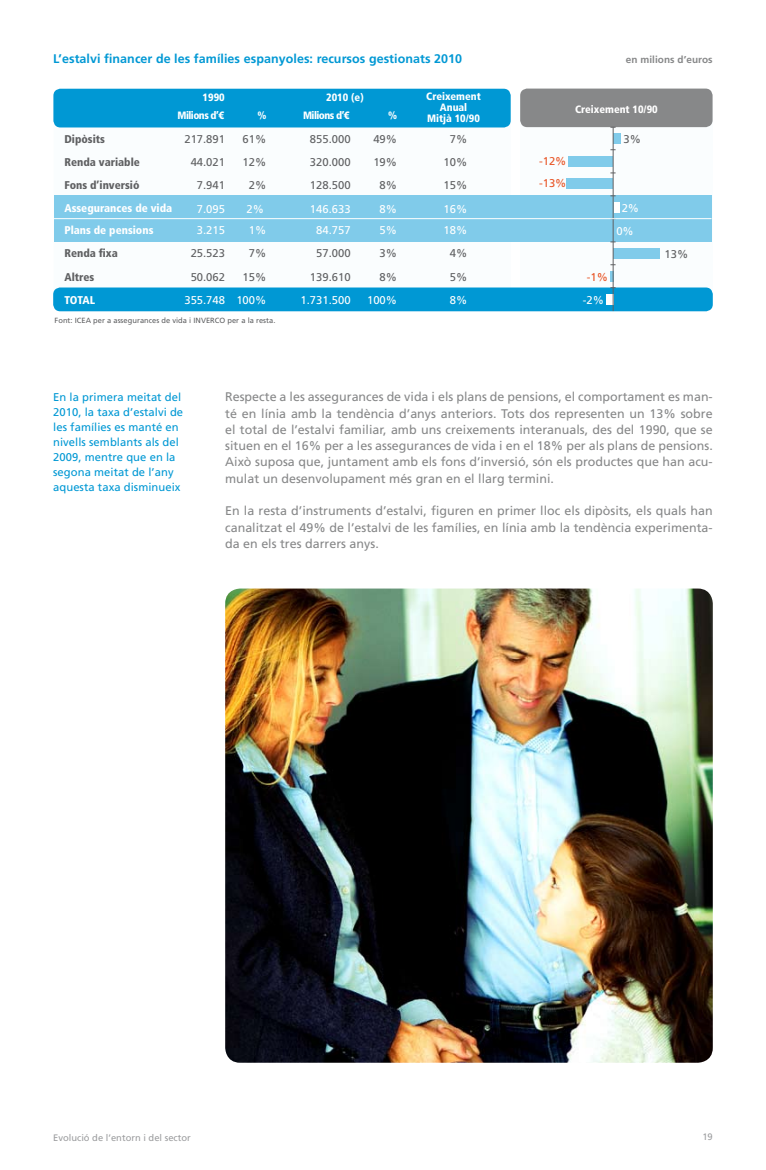
<style>
.page{position:relative;width:766px;height:1170px;background:#fff}
.page>*{position:absolute;margin:0;border:0;box-sizing:border-box;transform-origin:0 0}
.t1{font:12.5px/16.2px "Frutiger LT Std";color:#878889;text-align:justify}
.t2{font:700 12.5px "Frutiger LT Std";letter-spacing:.005em;color:#0098d4}
.t3{font:11.25px/15px "Frutiger LT Std";letter-spacing:.005em;color:#0098d4}
.t4{font:11.25px/23.9px "Frutiger LT Std";color:#5f6062}
.t5{font:11.25px/21.4px "Frutiger LT Std";color:#fff}
.t6{font:900 condensed 11.25px/23.9px "Frutiger LT Std";color:#5f6062}
.t7{font:900 condensed 11.25px/22.5px "Frutiger LT Std";color:#fff}
.t8{font:11.25px "Frutiger LT Std";color:#e85425}
.t9{font:900 condensed 10.62px/11.2px "Frutiger LT Std";color:#fff;text-align:center}
.t10{font:900 condensed 10.62px "Frutiger LT Std";letter-spacing:-.05em;color:#fff}
.t11{font:700 10px "Frutiger LT Std";letter-spacing:.005em;color:#878889}
.t12{font:9.38px "Frutiger LT Std";color:#9c9d9f}
.t13{font:7.5px "Frutiger LT Std";letter-spacing:.005em;color:#5f6062}
</style>
<div class="page">
<img style="left:225px;top:588px;width:487px;height:474px;border-radius:15px">
<div style="left:520px;top:89px;width:192px;height:216px;background:#fafdfe;border-radius:15px"></div>
<div style="left:613px;top:248px;width:46px;height:10px;background:#80cbea"></div>
<div style="left:54px;top:89px;width:456px;height:222px;background:#fafdfe;border-radius:15px"></div>
<div style="left:53px;top:287px;width:659px;height:24px;background:#0098d4;border-radius:7px"></div>
<div style="left:54px;top:196px;width:657px;height:23px;background:#80cbea"></div>
<div style="left:53px;top:89px;width:457px;height:38px;background:#0098d4;border-radius:7px"></div>
<div style="left:566px;top:179px;width:47px;height:10px;background:#80cbea"></div>
<div style="left:54px;top:219px;width:657px;height:23px;background:#80cbea"></div>
<div style="left:520px;top:89px;width:192px;height:38px;background:#878889;border-radius:7px"></div>
<svg style="left:610px;top:271px;width:2px;height:10px"></svg>
<div style="left:613px;top:202px;width:6px;height:10px;background:#fff"></div>
<div style="left:613px;top:133px;width:8px;height:10px;background:#80cbea"></div>
<div style="left:568px;top:156px;width:44px;height:10px;background:#80cbea"></div>
<div style="left:606px;top:294px;width:7px;height:10px;background:#fff"></div>
<hr style="left:612px;top:127px;width:1px;height:184px;background:#5f6062">
<hr style="left:53px;top:218px;width:658px;height:1px;background:#fff">
<p class="t2" style="left:53px;top:51px;width:410px">L’estalvi financer de les famílies espanyoles: recursos gestionats 2010</p>
<p class="t11" style="left:625px;top:53px;width:88px">en milions d’euros</p>
<p class="t9" style="left:426px;top:90px;width:56px">Creixement<br>Anual</p>
<p class="t9" style="left:326px;top:92px;width:39px">2010 (e)</p>
<p class="t9" style="left:202px;top:92px;width:24px">1990</p>
<p class="t10" style="left:177px;top:109px;width:48px">Milions d’€</p>
<p class="t9" style="left:257px;top:110px;width:11px">%</p>
<p class="t9" style="left:427px;top:113px;width:54px">Mitjà 10/90</p>
<p class="t10" style="left:303px;top:109px;width:48px">Milions d’€</p>
<p class="t9" style="left:388px;top:110px;width:11px">%</p>
<p class="t6" style="left:64px;top:127px;width:42px">Dipòsits</p>
<p class="t6" style="left:64px;top:173px;width:77px">Fons d’inversió</p>
<p class="t6" style="left:64px;top:150px;width:77px">Renda variable</p>
<p class="t7" style="left:64px;top:196px;width:109px">Assegurances de vida<br>Plans de pensions</p>
<p class="t6" style="left:64px;top:241px;width:55px">Renda fixa<br>Altres</p>
<p class="t4" style="left:184px;top:127px;width:42px">217.891</p>
<p class="t4" style="left:197px;top:173px;width:30px">7.941</p>
<p class="t4" style="left:191px;top:150px;width:36px">44.021</p>
<p class="t5" style="left:197px;top:198px;width:30px">7.095<br>3.215</p>
<p class="t4" style="left:191px;top:242px;width:36px">25.523<br>50.062</p>
<p class="t4" style="left:242px;top:127px;width:25px">61%</p>
<p class="t4" style="left:249px;top:173px;width:19px">2%</p>
<p class="t4" style="left:242px;top:150px;width:25px">12%</p>
<p class="t5" style="left:246px;top:198px;width:21px">2%<br>1%</p>
<p class="t4" style="left:242px;top:242px;width:25px;text-align:center">7%<br>15%</p>
<p class="t4" style="left:310px;top:127px;width:42px">855.000</p>
<p class="t4" style="left:310px;top:173px;width:42px">128.500</p>
<p class="t4" style="left:310px;top:150px;width:42px">320.000</p>
<p class="t5" style="left:310px;top:198px;width:42px;text-align:center">146.633<br>84.757</p>
<p class="t4" style="left:310px;top:242px;width:42px;text-align:center">57.000<br>139.610</p>
<p class="t4" style="left:373px;top:127px;width:25px">49%</p>
<p class="t4" style="left:379px;top:173px;width:19px">8%</p>
<p class="t4" style="left:373px;top:150px;width:25px">19%</p>
<p class="t5" style="left:379px;top:198px;width:19px">8%<br>5%</p>
<p class="t4" style="left:379px;top:242px;width:19px">3%<br>8%</p>
<p class="t4" style="left:449px;top:127px;width:19px">7%</p>
<p class="t4" style="left:443px;top:173px;width:25px">15%</p>
<p class="t4" style="left:443px;top:150px;width:25px">10%</p>
<p class="t5" style="left:443px;top:198px;width:25px">16%<br>18%</p>
<p class="t4" style="left:449px;top:242px;width:19px">4%<br>5%</p>
<p class="t7" style="left:64px;top:289px;width:32px">TOTAL</p>
<p class="t5" style="left:184px;top:289px;width:83px">355.748 100%</p>
<p class="t5" style="left:300px;top:289px;width:52px">1.731.500</p>
<p class="t5" style="left:367px;top:289px;width:32px">100%</p>
<p class="t5" style="left:449px;top:289px;width:19px">8%</p>
<p class="t13" style="left:55px;top:316px;width:157px">Font: ICEA per a assegurances de vida i Inverco</p>
<p class="t13" style="left:227px;top:316px;width:49px">per a la resta.</p>
<p class="t8" style="left:539px;top:154px;width:29px">-12%</p>
<p class="t8" style="left:539px;top:176px;width:29px">-13%</p>
<p class="t9" style="left:575px;top:103px;width:84px">Creixement 10/90</p>
<p class="t4" style="left:623px;top:127px;width:19px">3%</p>
<p class="t5" style="left:621px;top:197px;width:19px">2%</p>
<p class="t5" style="left:616px;top:220px;width:19px">0%</p>
<p class="t8" style="left:586px;top:271px;width:23px">-1%</p>
<p class="t5" style="left:582px;top:290px;width:23px">-2%</p>
<p class="t4" style="left:664px;top:242px;width:25px">13%</p>
<p class="t3" style="left:53px;top:389px;width:131px">En la primera meitat del<br>2010, la taxa d’estalvi de les famílies es manté en nivells semblants als del<br>2009, mentre que en la segona meitat de l’any aquesta taxa disminueix</p>
<p class="t1" style="left:225px;top:389px;width:489px">Respecte a les assegurances de vida i els plans de pensions, el comportament es man&shy;té en línia amb la tendència d’anys anteriors. Tots dos representen un 13% sobre el total de l’estalvi familiar, amb uns creixements interanuals, des del 1990, que se situen en el 16% per a les assegurances de vida i en el 18% per als plans de pensions.<br>Això suposa que, juntament amb els fons d’inversió, són els productes que han acu&shy;mulat un desenvolupament més gran en el llarg termini.</p>
<p class="t1" style="left:225px;top:503px;width:489px">En la resta d’instruments d’estalvi, figuren en primer lloc els dipòsits, els quals han canalitzat el 49% de l’estalvi de les famílies, en línia amb la tendència experimenta&shy;da en els tres darrers anys.</p>
<p class="t12" style="left:53px;top:1132px;width:139px">Evolució de l’entorn i del sector</p>
<p class="t12" style="left:702px;top:1131px;width:12px">19</p>
</div>
